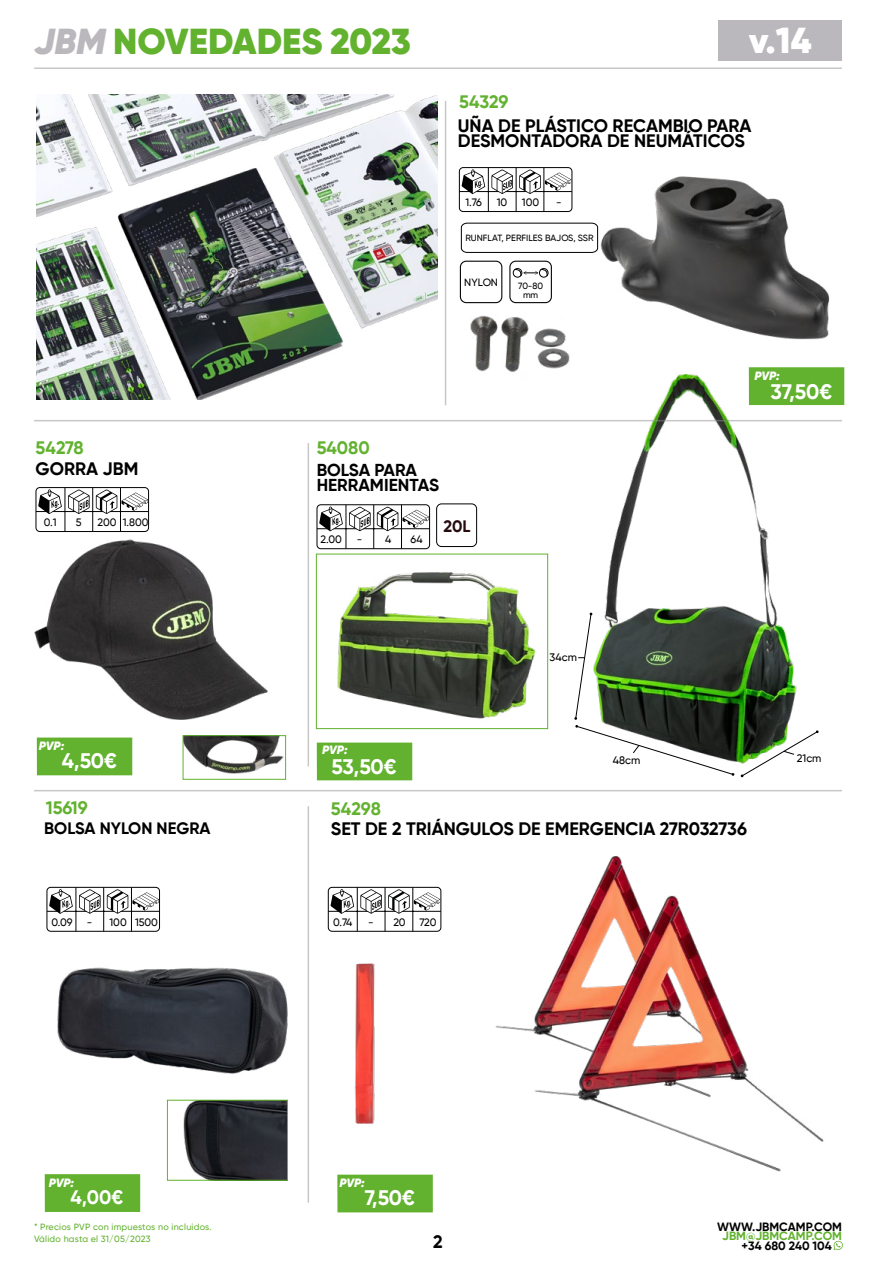
<style>
.page{position:relative;width:893px;height:1263px;background:#fff}
.page>*{position:absolute;margin:0;border:0;box-sizing:border-box;transform-origin:0 0}
.t1{font:900 36px "Gilroy";color:#62b22f}
.t2{font:900 36px "Gilroy";color:#fff}
.t3{font:700 21px "Gilroy";letter-spacing:-.01em;color:#fff}
.t4{font:700 19.5px "Gilroy";color:#fff}
.t5{font:700 18px/15px "Gilroy";color:#000}
.t6{font:700 18px "Gilroy";color:#62b22f}
.t7{font:700 17.25px/15px "Gilroy";color:#000}
.t8{font:700 16.5px "Gilroy";color:#000}
.t9{font:700 16.5px "Gilroy";color:#250b0d}
.t10{font:700 12px "Gilroy";color:#020203}
.t11{font:italic 900 12px "Gilroy";letter-spacing:-.005em;color:#fff}
.t12{font:700 12px "Gilroy";color:#62b22f}
.t13{font:500 10.8px "Gilroy";color:#000}
.t14{font:500 10.65px "Gilroy";letter-spacing:-.005em;color:#020304}
.t15{font:500 10.65px "Gilroy";color:#000}
.t16{font:500 10.5px "Gilroy";color:#000}
.t17{font:500 9px/12px "Gilroy";letter-spacing:.025em;color:#62b22f}
.t18{font:500 9px/9px "Gilroy";color:#000;text-align:center}
.s1{font-style:italic;color:#bab8bc}
</style>
<div class="page">
<svg style="left:833px;top:1241px;width:10px;height:9px"></svg>
<hr style="left:41px;top:53px;width:801px;height:1px;background:#62b22f">
<div style="left:718px;top:20px;width:124px;height:41px;background:#bab8bc"></div>
<hr style="left:34px;top:68px;width:808px;height:1px;background:#908f8f">
<div style="left:47px;top:887px;width:113px;height:45px;border:1px solid #020203;border-radius:4px"></div>
<hr style="left:76px;top:887px;width:1px;height:44px;background:#020203">
<hr style="left:47px;top:911px;width:113px;height:1px;background:#020203">
<hr style="left:103px;top:887px;width:1px;height:44px;background:#020203">
<hr style="left:131px;top:887px;width:1px;height:44px;background:#020203">
<svg style="left:107px;top:889px;width:52px;height:25px"></svg>
<svg style="left:79px;top:889px;width:22px;height:25px"></svg>
<svg style="left:49px;top:889px;width:24px;height:25px"></svg>
<img style="left:57px;top:967px;width:231px;height:107px">
<img style="left:591px;top:367px;width:208px;height:396px">
<svg style="left:574px;top:613px;width:160px;height:163px"></svg>
<svg style="left:741px;top:730px;width:78px;height:47px"></svg>
<hr style="left:34px;top:790px;width:808px;height:1px;background:#908f8f">
<hr style="left:34px;top:420px;width:808px;height:1px;background:#908f8f">
<hr style="left:445px;top:101px;width:1px;height:304px;background:#908f8f">
<hr style="left:308px;top:806px;width:1px;height:397px;background:#908f8f">
<hr style="left:308px;top:443px;width:1px;height:323px;background:#908f8f">
<div style="left:328px;top:887px;width:113px;height:45px;border:1px solid #020203;border-radius:4px"></div>
<hr style="left:357px;top:887px;width:1px;height:44px;background:#020203">
<hr style="left:328px;top:911px;width:113px;height:1px;background:#020203">
<hr style="left:385px;top:887px;width:1px;height:44px;background:#020203">
<hr style="left:412px;top:887px;width:1px;height:44px;background:#020203">
<svg style="left:388px;top:889px;width:52px;height:25px"></svg>
<svg style="left:360px;top:889px;width:22px;height:25px"></svg>
<svg style="left:331px;top:889px;width:23px;height:25px"></svg>
<div style="left:36px;top:487px;width:113px;height:45px;border:1px solid #020203;border-radius:4px"></div>
<hr style="left:65px;top:488px;width:1px;height:43px;background:#020203">
<hr style="left:36px;top:511px;width:113px;height:1px;background:#020203">
<hr style="left:92px;top:488px;width:1px;height:43px;background:#020203">
<hr style="left:120px;top:488px;width:1px;height:43px;background:#020203">
<svg style="left:96px;top:489px;width:52px;height:25px"></svg>
<svg style="left:68px;top:489px;width:22px;height:25px"></svg>
<svg style="left:38px;top:489px;width:24px;height:25px"></svg>
<img style="left:495px;top:856px;width:329px;height:316px">
<img style="left:34px;top:539px;width:234px;height:181px">
<img style="left:185px;top:737px;width:98px;height:37px">
<div style="left:183px;top:735px;width:103px;height:45px;border:1px solid #62b22f"></div>
<div style="left:337px;top:1175px;width:96px;height:37px;background:#62b22f"></div>
<div style="left:37px;top:737px;width:95px;height:38px;background:#62b22f"></div>
<div style="left:45px;top:1174px;width:95px;height:38px;background:#62b22f"></div>
<div style="left:317px;top:743px;width:95px;height:37px;background:#62b22f"></div>
<img style="left:355px;top:963px;width:20px;height:161px">
<div style="left:317px;top:504px;width:113px;height:45px;border:1px solid #020203;border-radius:4px"></div>
<hr style="left:346px;top:505px;width:1px;height:44px;background:#020203">
<hr style="left:317px;top:528px;width:113px;height:1px;background:#020203">
<hr style="left:373px;top:505px;width:1px;height:44px;background:#020203">
<hr style="left:401px;top:505px;width:1px;height:44px;background:#020203">
<svg style="left:377px;top:507px;width:52px;height:24px"></svg>
<svg style="left:349px;top:507px;width:22px;height:24px"></svg>
<svg style="left:319px;top:506px;width:24px;height:25px"></svg>
<div style="left:436px;top:503px;width:41px;height:44px;border:1px solid #000;border-radius:5px"></div>
<img style="left:337px;top:572px;width:199px;height:147px">
<div style="left:316px;top:554px;width:232px;height:175px;border:1px solid #62b22f"></div>
<img style="left:598px;top:176px;width:232px;height:164px">
<div style="left:459px;top:167px;width:113px;height:45px;border:1px solid #020203;border-radius:4px"></div>
<hr style="left:488px;top:168px;width:1px;height:44px;background:#020203">
<hr style="left:459px;top:191px;width:113px;height:1px;background:#020203">
<hr style="left:516px;top:168px;width:1px;height:44px;background:#020203">
<hr style="left:544px;top:168px;width:1px;height:44px;background:#020203">
<svg style="left:519px;top:169px;width:52px;height:25px"></svg>
<svg style="left:491px;top:169px;width:22px;height:25px"></svg>
<svg style="left:462px;top:169px;width:23px;height:25px"></svg>
<img style="left:470px;top:315px;width:100px;height:58px">
<div style="left:749px;top:367px;width:95px;height:38px;background:#62b22f"></div>
<svg style="left:509px;top:261px;width:43px;height:42px"></svg>
<svg style="left:460px;top:261px;width:42px;height:42px"></svg>
<svg style="left:461px;top:222px;width:137px;height:31px"></svg>
<img style="left:183px;top:1102px;width:103px;height:77px">
<div style="left:167px;top:1100px;width:121px;height:81px;border:1px solid #62b22f"></div>
<img style="left:36px;top:94px;width:402px;height:306px">
<h1 class="t1" style="left:34px;top:18px;width:378px"><span class="s1">JBM</span> NOVEDADES 2023</h1>
<h1 class="t2" style="left:749px;top:17px;width:64px">v.14</h1>
<p class="t6" style="left:459px;top:91px;width:51px">54329</p>
<p class="t5" style="left:458px;top:118px;width:295px">UÑA DE PLÁSTICO RECAMBIO PARA<br>DESMONTADORA DE NEUMÁTICOS</p>
<p class="t14" style="left:465px;top:196px;width:18px">1.76</p>
<p class="t14" style="left:497px;top:196px;width:12px">10</p>
<p class="t14" style="left:522px;top:196px;width:19px">100</p>
<p class="t14" style="left:556px;top:196px;width:7px">-</p>
<p class="t18" style="left:465px;top:234px;width:130px">RUNFLAT, PERFILES BAJOS, SSR</p>
<p class="t16" style="left:464px;top:275px;width:35px">NYLON</p>
<p class="t18" style="left:518px;top:281px;width:27px">70-80 mm</p>
<p class="t6" style="left:36px;top:437px;width:49px">54278</p>
<p class="t6" style="left:317px;top:436px;width:55px">54080</p>
<p class="t5" style="left:36px;top:461px;width:104px">GORRA JBM</p>
<p class="t7" style="left:317px;top:463px;width:124px">BOLSA PARA<br>HERRAMIENTAS</p>
<p class="t14" style="left:44px;top:516px;width:14px">0.1</p>
<p class="t14" style="left:76px;top:516px;width:7px">5</p>
<p class="t14" style="left:98px;top:516px;width:52px">200 1.800</p>
<p class="t9" style="left:443px;top:516px;width:28px">20L</p>
<p class="t15" style="left:321px;top:533px;width:23px">2.00</p>
<p class="t15" style="left:357px;top:533px;width:36px">- 4</p>
<p class="t15" style="left:410px;top:533px;width:14px">64</p>
<p class="t11" style="left:39px;top:738px;width:27px">PVP:</p>
<p class="t3" style="left:62px;top:748px;width:57px">4,50€</p>
<p class="t11" style="left:322px;top:742px;width:27px">PVP:</p>
<p class="t3" style="left:331px;top:753px;width:67px">53,50€</p>
<p class="t6" style="left:46px;top:797px;width:44px">15619</p>
<p class="t6" style="left:331px;top:797px;width:51px">54298</p>
<p class="t13" style="left:549px;top:650px;width:29px">34cm</p>
<p class="t13" style="left:613px;top:753px;width:29px">48cm</p>
<p class="t11" style="left:754px;top:368px;width:27px">PVP:</p>
<p class="t3" style="left:770px;top:378px;width:63px">37,50€</p>
<p class="t13" style="left:797px;top:751px;width:26px">21cm</p>
<p class="t8" style="left:44px;top:818px;width:168px">BOLSA NYLON NEGRA</p>
<p class="t5" style="left:331px;top:821px;width:417px">SET DE 2 TRIÁNGULOS DE EMERGENCIA 27R032736</p>
<p class="t15" style="left:52px;top:915px;width:23px">0.09</p>
<p class="t15" style="left:87px;top:915px;width:73px">- 100 1500</p>
<p class="t14" style="left:333px;top:915px;width:21px">0.74</p>
<p class="t14" style="left:368px;top:915px;width:39px">- 20</p>
<p class="t14" style="left:419px;top:915px;width:19px">720</p>
<p class="t11" style="left:49px;top:1175px;width:27px">PVP:</p>
<p class="t11" style="left:339px;top:1175px;width:27px">PVP:</p>
<p class="t4" style="left:71px;top:1185px;width:54px">4,00€</p>
<p class="t17" style="left:34px;top:1221px;width:179px">* Precios PVP con impuestos no incluidos.<br>Válido hasta el 31/05/2023</p>
<p class="t3" style="left:365px;top:1185px;width:52px">7,50€</p>
<p class="t5" style="left:433px;top:1234px;width:11px">2</p>
<p class="t10" style="left:717px;top:1219px;width:126px">WWW.JBMCAMP.COM</p>
<p class="t12" style="left:722px;top:1228px;width:121px">JBM@JBMCAMP.COM</p>
<p class="t10" style="left:741px;top:1238px;width:92px">+34 680 240 104</p>
</div>
